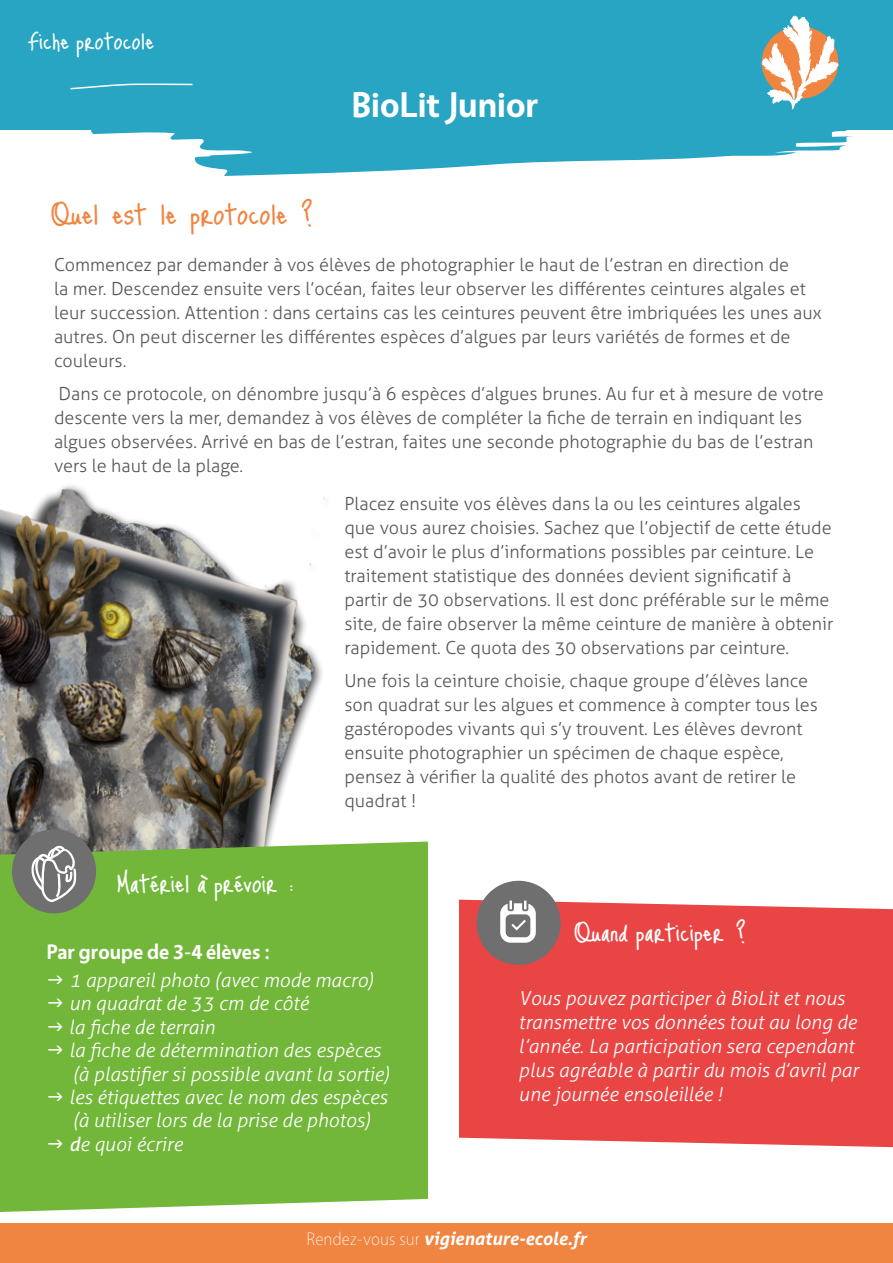
<style>
.page{position:relative;width:893px;height:1263px;background:#fff}
.page>*{position:absolute;margin:0;border:0;box-sizing:border-box;transform-origin:0 0}
.t1{font:45px "Just Me Again Down Here";color:#f08441}
.t2{font:39px "Just Me Again Down Here";color:#fff}
.t3{font:36px "Just Me Again Down Here";color:#fff}
.t4{font:700 36px "Vegur";color:#fff}
.t5{font:700 21px "Vegur";color:#fff}
.t6{font:italic 300 19.5px/23.5px "Aller";color:#fff}
.t7{font:300 18px/24px "Aller";color:#575756}
.t8{font:italic 700 18px "Aller";color:#fff}
.s1{font-weight:400}
.s2{font-family:"Vegur";font-weight:300;font-style:normal}
</style>
<div class="page">
<img style="left:0;top:485px;width:325px;height:356px">
<div style="left:0;top:1223px;width:893px;height:40px;background:#f08441"></div>
<div style="left:459px;top:898px;width:433px;height:249px;background:#e94545"></div>
<div style="left:477px;top:881px;width:84px;height:84px;background:#706f6f;border-radius:50%"></div>
<svg style="left:500px;top:900px;width:36px;height:43px"></svg>
<div style="left:0;top:841px;width:428px;height:371px;background:#72b73a"></div>
<div style="left:12px;top:829px;width:84px;height:84px;background:#706f6f;border-radius:50%"></div>
<svg style="left:31px;top:846px;width:46px;height:56px"></svg>
<div style="left:0;top:0;width:893px;height:130px;background:#27a5c3"></div>
<svg style="left:91px;top:130px;width:670px;height:46px;fill:#27a5c3"></svg>
<svg style="left:70px;top:83px;width:123px;height:7px"></svg>
<svg style="left:761px;top:15px;width:93px;height:141px"></svg>
<svg style="left:48px;top:976px;width:15px;height:8px"></svg>
<svg style="left:48px;top:999px;width:15px;height:8px"></svg>
<svg style="left:48px;top:1022px;width:15px;height:9px"></svg>
<svg style="left:48px;top:1046px;width:15px;height:8px"></svg>
<svg style="left:48px;top:1093px;width:15px;height:8px"></svg>
<svg style="left:48px;top:1140px;width:15px;height:8px"></svg>
<h3 class="t3" style="left:28px;top:19px;width:128px">Fiche protocole</h3>
<h3 class="t4" style="left:352px;top:85px;width:188px">BioLit Junior</h3>
<h1 class="t1" style="left:50px;top:186px;width:265px">Quel est le protocole ?</h1>
<p class="t7" style="left:54px;top:253px;width:769px">Commencez par demander à vos élèves de photographier le haut de l’estran en direction de<br>la mer. Descendez ensuite vers l’océan, faites leur observer les différentes ceintures algales et leur succession. Attention : dans certains cas les ceintures peuvent être imbriquées les unes aux autres. On peut discerner les différentes espèces d’algues par leurs variétés de formes et de couleurs.</p>
<p class="t7" style="left:54px;top:381px;width:771px">Dans ce protocole, on dénombre jusqu’à 6 espèces d’algues brunes. Au fur et à mesure de votre descente vers la mer, demandez à vos élèves de compléter la fiche de terrain en indiquant les algues observées. Arrivé en bas de l’estran, faites une seconde photographie du bas de l’estran vers le haut de la plage.</p>
<h2 class="t2" style="left:117px;top:859px;width:178px">Matériel à prévoir :</h2>
<p class="t7" style="left:344px;top:492px;width:490px">Placez ensuite vos élèves dans la ou les ceintures algales que vous aurez choisies. Sachez que l’objectif de cette étude est d’avoir le plus d’informations possibles par ceinture. Le traitement statistique des données devient significatif à partir de 30 observations. Il est donc préférable sur le même site, de faire observer la même ceinture de manière à obtenir rapidement. Ce quota des 30 observations par ceinture.</p>
<p class="t7" style="left:344px;top:668px;width:475px">Une fois la ceinture choisie, chaque groupe d’élèves lance son quadrat sur les algues et commence à compter tous les gastéropodes vivants qui s’y trouvent. Les élèves devront ensuite photographier un spécimen de chaque espèce, pensez à vérifier la qualité des photos avant de retirer le quadrat !</p>
<p class="t5" style="left:47px;top:940px;width:225px">Par groupe de 3-4 élèves :</p>
<p class="t6" style="left:69px;top:968px;width:322px">1 appareil photo (avec mode macro) un quadrat de 33 cm de côté<br>la fiche de terrain<br>la fiche de détermination des espèces (à plastifier si possible avant la sortie) les étiquettes avec le nom des espèces (à utiliser lors de la prise de photos) <span class="s1">d</span>e quoi écrire</p>
<h2 class="t2" style="left:573px;top:909px;width:174px">Quand participer ?</h2>
<p class="t6" style="left:519px;top:986px;width:341px;line-height:24px">Vous pouvez participer à BioLit et nous transmettre vos données tout au long de l’année. La participation sera cependant plus agréable à partir du mois d’avril par une journée ensoleillée !</p>
<p class="t8" style="left:307px;top:1227px;width:281px"><span class="s2">Rendez-vous sur</span> vigienature-ecole.fr</p>
</div>
